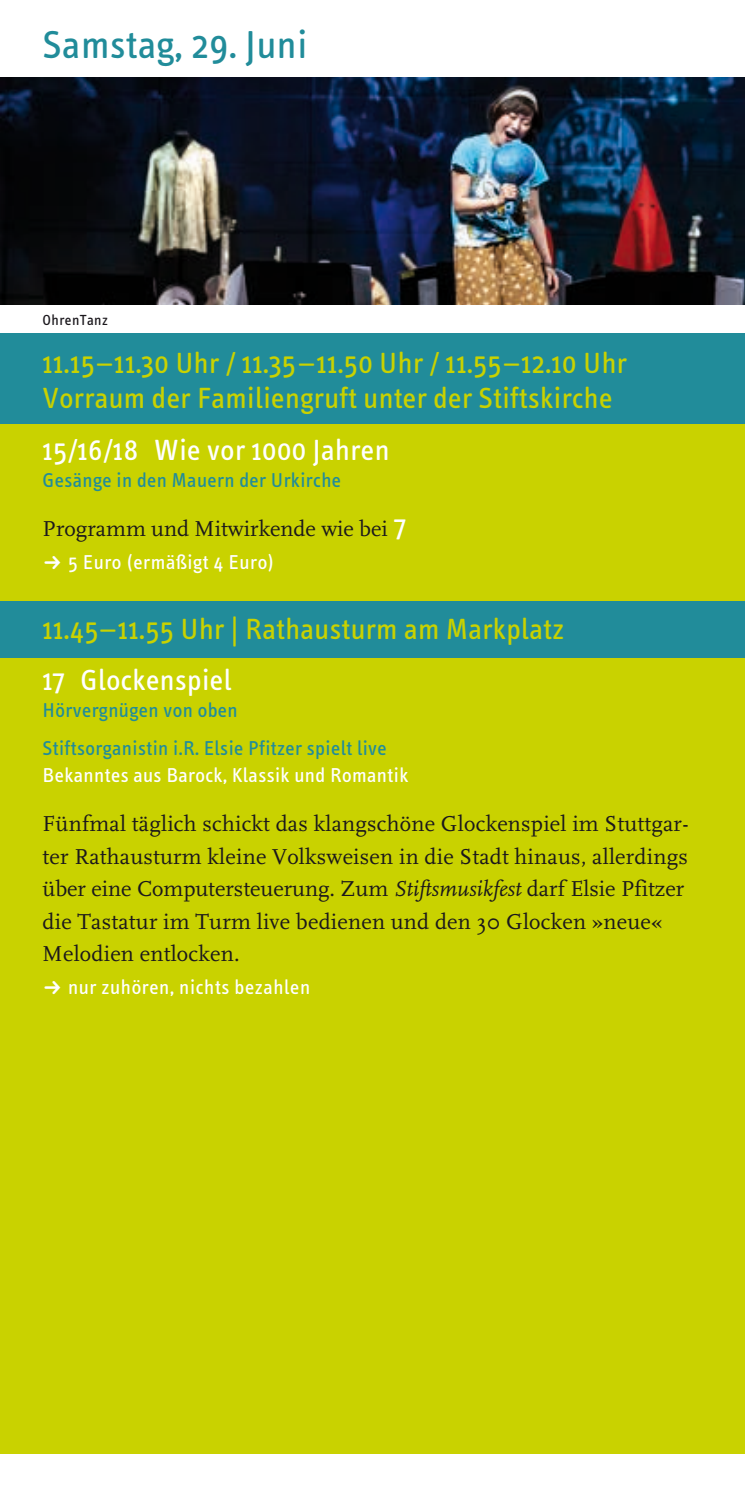
<style>
.page{position:relative;width:745px;height:1489px;background:#fff}
.page>*{position:absolute;margin:0;border:0;box-sizing:border-box;transform-origin:0 0}
.t1{font:40px "Info Text";letter-spacing:.015em;color:#218c9a}
.t2{font:30px/35px "Info Text";letter-spacing:.015em;color:#c9d200}
.t3{font:30px "Info Text";letter-spacing:.015em;color:#fff}
.t4{font:22.5px/32.5px "Scala";letter-spacing:.01em;color:#1a171c}
.t5{font:20.5px/37.5px "Info Text";letter-spacing:.02em;color:#218c9a}
.t6{font:20.5px "Info Text";letter-spacing:.03em;color:#fff}
.t7{font:15px "Info Text";letter-spacing:.03em;color:#1a171c}
.s1{font-family:"Info Text";font-size:30px;color:#fff}
.s2{font-style:italic}
</style>
<div class="page">
<div style="left:0;top:390px;width:744px;height:1063px;background:#c9d200"></div>
<div style="left:0;top:333px;width:744px;height:91px;background:#218c9a"></div>
<div style="left:0;top:601px;width:744px;height:57px;background:#218c9a"></div>
<img style="left:0;top:78px;width:744px;height:227px">
<h1 class="t1" style="left:43px;top:23px;width:266px">Samstag, 29. Juni</h1>
<p class="t7" style="left:43px;top:311px;width:67px">OhrenTanz</p>
<h2 class="t2" style="left:43px;top:346px;width:585px">11.15–11.30 Uhr / 11.35–11.50 Uhr / 11.55–12.10 Uhr<br>Vorraum der Familiengruft unter der Stiftskirche</h2>
<h2 class="t3" style="left:43px;top:433px;width:348px">15/16/18 Wie vor 1000 Jahren</h2>
<p class="t5" style="left:43px;top:462px;width:300px">Gesänge in den Mauern der Urkirche</p>
<p class="t4" style="left:43px;top:513px;width:365px">Programm und Mitwirkende wie bei <span class="s1">7</span></p>
<p class="t6" style="left:68px;top:550px;width:207px">5 Euro (ermäßigt 4 Euro)</p>
<h2 class="t2" style="left:43px;top:611px;width:522px">11.45–11.55 Uhr | Rathausturm am Markplatz</h2>
<h2 class="t3" style="left:43px;top:663px;width:190px">17 Glockenspiel</h2>
<p class="t5" style="left:43px;top:692px;width:345px">Hörvergnügen von oben<br>Stiftsorganistin i.R. Elsie Pfitzer spielt live</p>
<p class="t6" style="left:43px;top:764px;width:367px">Bekanntes aus Barock, Klassik und Romantik</p>
<p class="t4" style="left:43px;top:808px;width:647px">Fünfmal täglich schickt das klangschöne Glockenspiel im Stuttgar&shy;ter Rathausturm kleine Volksweisen in die Stadt hinaus, allerdings über eine Computersteuerung. Zum <span class="s2">Stiftsmusikfest</span> darf Elsie Pfitzer die Tastatur im Turm live bedienen und den 30 Glocken »neue« Melodien entlocken.</p>
<p class="t6" style="left:68px;top:975px;width:243px">nur zuhören, nichts bezahlen</p>
</div>
